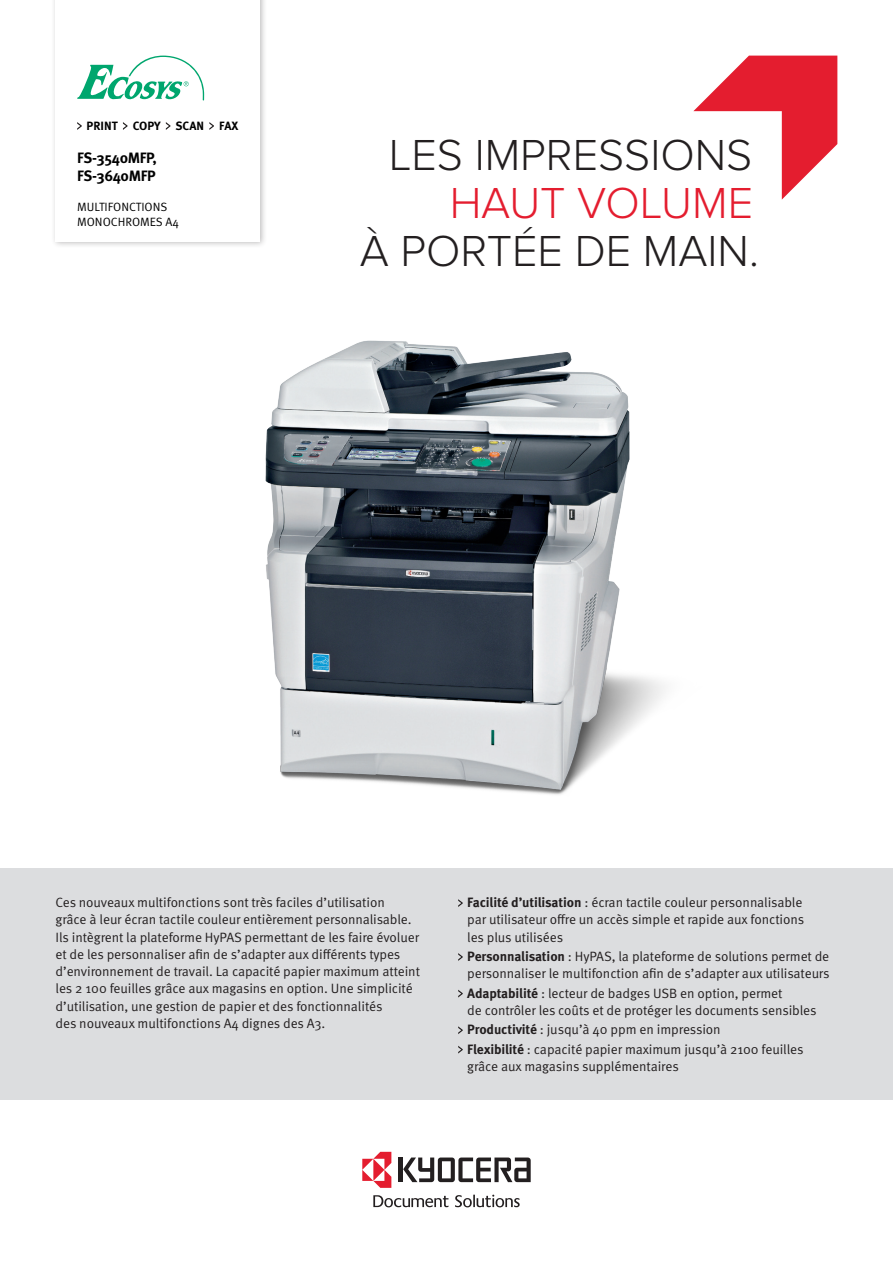
<style>
.page{position:relative;width:893px;height:1263px;background:#fff}
.page>*{position:absolute;margin:0;border:0;box-sizing:border-box;transform-origin:0 0}
.titre_en-tête{font:300 45px "Proxima Nova";color:#231f20}
.titre_en-tête-2{font:300 45px "Proxima Nova";color:#e41d2f}
.t1{font:700 15px/18px "Meta Pro";letter-spacing:-.025em;color:#000}
.txt_9_pts_page_1{font:13.5px/17.2px "Meta Pro Norm";letter-spacing:-.01em;color:#231f20}
.t2{font:12px/15px "Meta Pro Norm";color:#000}
.t3{font:700 12px "Meta Pro";color:#000}
.s1{font-family:"Meta Pro";font-weight:700}
</style>
<div class="page">
<img style="left:265px;top:340px;width:400px;height:455px">
<svg style="left:693px;top:56px;width:144px;height:144px"></svg>
<div style="left:0;top:868px;width:893px;height:232px;background:#dcdddf"></div>
<hr style="left:399px;top:1157px;width:4px;height:25px;background:#231f20">
<svg style="left:403px;top:1157px;width:128px;height:25px"></svg>
<svg style="left:362px;top:1152px;width:29px;height:36px"></svg>
<svg style="left:455px;top:1195px;width:65px;height:12px"></svg>
<svg style="left:373px;top:1195px;width:75px;height:12px"></svg>
<div style="left:51px;top:0;width:217px;height:248px;background:#231f20;opacity:.3"></div>
<div style="left:56px;top:0;width:204px;height:242px;background:#fff"></div>
<svg style="left:77px;top:56px;width:127px;height:44px"></svg>
<svg style="left:458px;top:899px;width:5px;height:8px"></svg>
<svg style="left:458px;top:953px;width:5px;height:8px"></svg>
<svg style="left:458px;top:990px;width:5px;height:7px"></svg>
<svg style="left:458px;top:1026px;width:5px;height:8px"></svg>
<svg style="left:458px;top:1046px;width:5px;height:7px"></svg>
<svg style="left:77px;top:122px;width:5px;height:8px"></svg>
<svg style="left:123px;top:122px;width:5px;height:8px"></svg>
<svg style="left:166px;top:122px;width:4px;height:8px"></svg>
<svg style="left:209px;top:122px;width:5px;height:8px"></svg>
<p class="t3" style="left:87px;top:116px;width:153px">PRINT COPY SCAN FAX</p>
<p class="t1" style="left:77px;top:148px;width:81px">FS-3540MFP,<br>FS-3640MFP</p>
<p class="t2" style="left:77px;top:199px;width:103px">MULTIFONCTIONS<br>MONOCHROMES A4</p>
<p class="titre_en-tête" style="left:389px;top:129px;width:365px">LES IMPRESSIONS</p>
<p class="titre_en-tête-2" style="left:450px;top:177px;width:305px">HAUT VOLUME</p>
<p class="titre_en-tête" style="left:360px;top:225px;width:401px">À PORTÉE DE MAIN.</p>
<p class="txt_9_pts_page_1" style="left:56px;top:893px;width:366px">Ces nouveaux multifonctions sont très faciles d’utilisation<br>grâce à leur écran tactile couleur entièrement personnalisable.<br>Ils intègrent la plateforme HyPAS permettant de les faire évoluer et de les personnaliser afin de s’adapter aux différents types d’environnement de travail. La capacité papier maximum atteint les 2 100 feuilles grâce aux magasins en option. Une simplicité d’utilisation, une gestion de papier et des fonctionnalités<br>des nouveaux multifonctions A4 dignes des A3.</p>
<p class="txt_9_pts_page_1" style="left:467px;top:893px;width:339px"><span class="s1">Facilité d’utilisation</span> : écran tactile couleur personnalisable par utilisateur offre un accès simple et rapide aux fonctions les plus utilisées</p>
<p class="txt_9_pts_page_1" style="left:467px;top:947px;width:364px"><span class="s1">Personnalisation</span> : HyPAS, la plateforme de solutions permet de personnaliser le multifonction afin de s’adapter aux utilisateurs</p>
<p class="txt_9_pts_page_1" style="left:467px;top:983px;width:351px"><span class="s1">Adaptabilité</span> : lecteur de badges USB en option, permet<br>de contrôler les coûts et de protéger les documents sensibles</p>
<p class="txt_9_pts_page_1" style="left:467px;top:1020px;width:255px"><span class="s1">Productivité</span> : jusqu’à 40 ppm en impression</p>
<p class="txt_9_pts_page_1" style="left:467px;top:1039px;width:338px"><span class="s1">Flexibilité</span> : capacité papier maximum jusqu’à 2100 feuilles grâce aux magasins supplémentaires</p>
</div>
